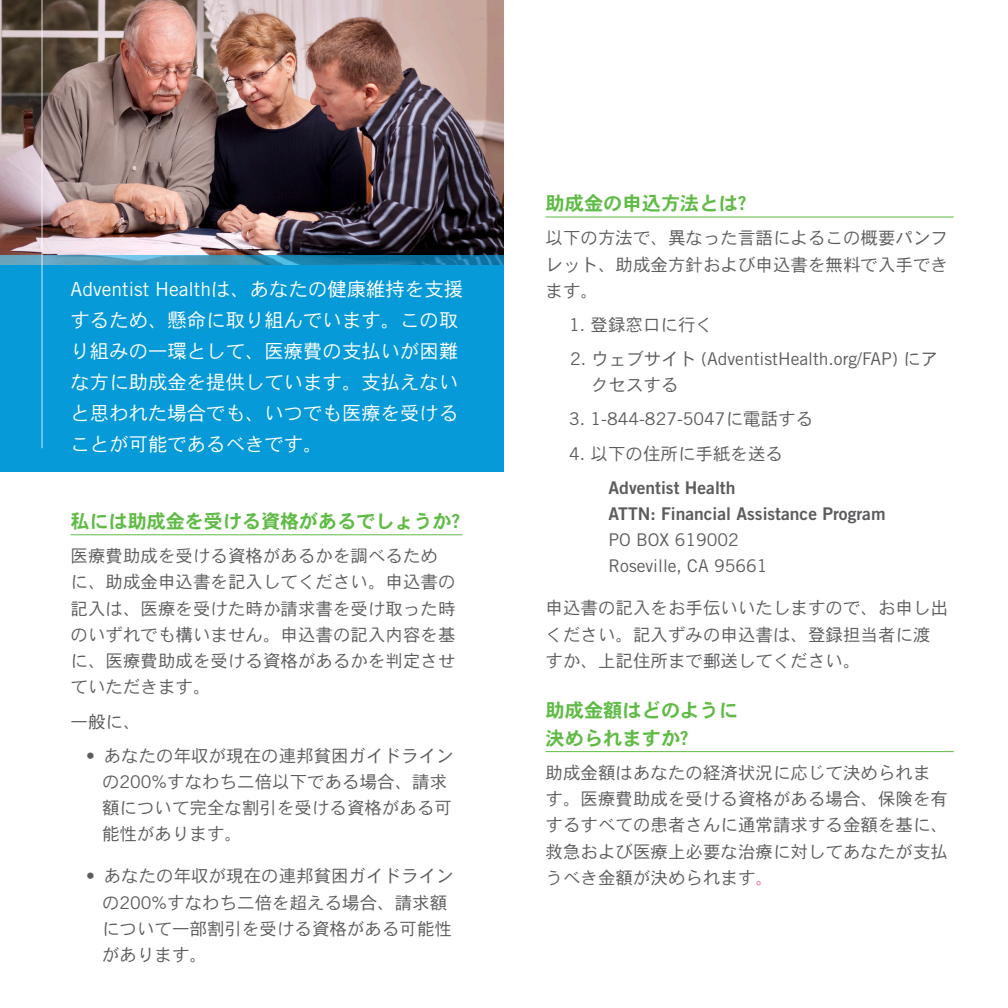
<style>
.page{position:relative;width:1008px;height:1008px;background:#fff}
.page>*{position:absolute;margin:0;border:0;box-sizing:border-box;transform-origin:0 0}
.t1{font:19.43px/31px "DFHS Gothic W3";color:#fff}
.t2{font:19.25px/28px "DFHS Gothic W7";color:#60bb46}
.t3{font:17.5px/26.2px "DFHS Gothic W3";color:#5c5c5f}
.t4{font:17.5px/26.2px "Trade Gothic LT Std";color:#5c5c5f}
.t5{font:17.5px "Trade Gothic LT Std Bd 2";color:#5c5c5f}
.s1{font-family:"Trade Gothic LT Std"}
.s2{font-family:"Trade Gothic LT Std Bd 2"}
.s3{font-family:"DFHS Gothic W3"}
.s4{color:#f05ea3}
</style>
<div class="page">
<div style="left:0;top:262px;width:503px;height:210px;background:#069ad9"></div>
<hr style="left:71px;top:534px;width:391px;height:1px;background:#60bb46">
<hr style="left:546px;top:217px;width:408px;height:1px;background:#60bb46">
<hr style="left:546px;top:751px;width:408px;height:1px;background:#60bb46">
<img style="left:0;top:0;width:503px;height:256px">
<svg style="left:0;top:256px;width:503px;height:9px;background:#3a8fb3"></svg>
<hr style="left:42px;top:0;width:1px;height:448px;background:#fff">
<p class="t1" style="left:71px;top:274px;width:394px"><span class="s1">Adventist Health</span>は、あなたの健康維持を支援するため、懸命に取り組んでいます。この取り組みの一環として、医療費の支払いが困難な方に助成金を提供しています。支払えないと思われた場合でも、いつでも医療を受けることが可能であるべきです。</p>
<p class="t2" style="left:71px;top:508px;width:391px">私には助成金を受ける資格があるでしょうか<span class="s2">?</span></p>
<p class="t3" style="left:71px;top:543px;width:387px">医療費助成を受ける資格があるかを調べるために、助成金申込書を記入してください。申込書の記入は、医療を受けた時か請求書を受け取った時のいずれでも構いません。申込書の記入内容を基に、医療費助成を受ける資格があるかを判定させていただきます。</p>
<p class="t3" style="left:71px;top:709px;width:71px">一般に、</p>
<p class="t3" style="left:102px;top:743px;width:353px;text-indent:-16px"><span class="s1">•</span> あなたの年収が現在の連邦貧困ガイドラインの<span class="s1">200%</span>すなわち二倍以下である場合、請求額について完全な割引を受ける資格がある可能性があります。</p>
<p class="t3" style="left:102px;top:864px;width:353px;text-indent:-16px"><span class="s1">•</span> あなたの年収が現在の連邦貧困ガイドラインの<span class="s1">200%</span>すなわち二倍を超える場合、請求額について一部割引を受ける資格がある可能性があります。</p>
<p class="t2" style="left:546px;top:190px;width:203px">助成金の申込方法とは<span class="s2">?</span></p>
<p class="t3" style="left:546px;top:226px;width:404px;text-align:justify">以下の方法で、異なった言語によるこの概要パンフレット、助成金方針および申込書を無料で入手できます。</p>
<p class="t3" style="left:569px;top:312px;width:145px"><span class="s1">1.</span> 登録窓口に行く</p>
<p class="t4" style="left:591px;top:346px;width:349px;text-indent:-21px">2. <span class="s3">ウェブサイト</span> (AdventistHealth.org/FAP) <span class="s3">にアクセスする</span></p>
<p class="t4" style="left:569px;top:406px;width:245px">3. 1-844-827-5047<span class="s3">に電話する</span></p>
<p class="t3" style="left:569px;top:441px;width:215px"><span class="s1">4.</span> 以下の住所に手紙を送る</p>
<p class="t5" style="left:609px;top:477px;width:128px">Adventist Health</p>
<p class="t5" style="left:609px;top:503px;width:279px">ATTN: Financial Assistance Program</p>
<p class="t4" style="left:609px;top:527px;width:132px">PO BOX 619002</p>
<p class="t4" style="left:609px;top:553px;width:160px">Roseville, CA 95661</p>
<p class="t3" style="left:546px;top:596px;width:404px">申込書の記入をお手伝いいたしますので、お申し出ください。記入ずみの申込書は、登録担当者に渡すか、上記住所まで郵送してください。</p>
<p class="t2" style="left:546px;top:697px;width:194px">助成金額はどのように決められますか<span class="s2">?</span></p>
<p class="t3" style="left:546px;top:760px;width:404px">助成金額はあなたの経済状況に応じて決められます。医療費助成を受ける資格がある場合、保険を有するすべての患者さんに通常請求する金額を基に、救急および医療上必要な治療に対してあなたが支払うべき金額が決められます<span class="s4">。</span></p>
</div>
